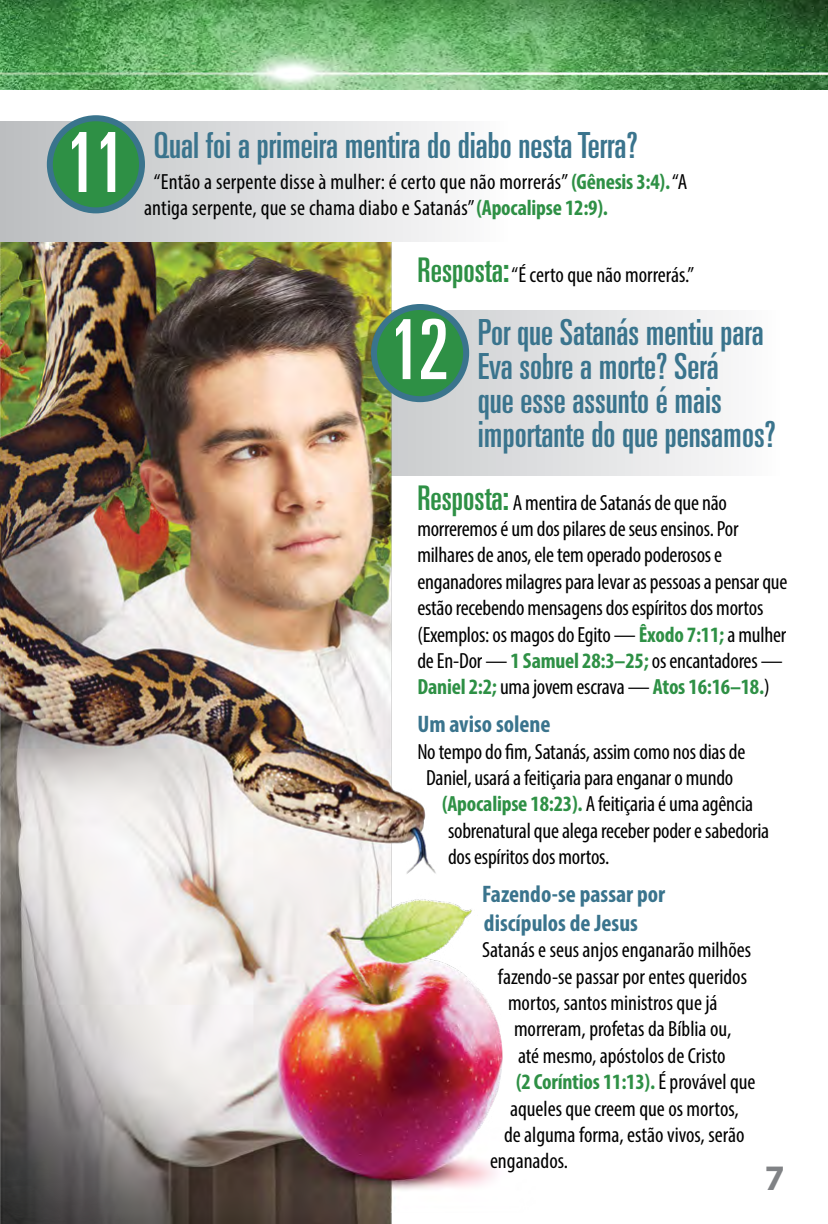
<style>
.page{position:relative;width:828px;height:1224px;background:#fff}
.page>*{position:absolute;margin:0;border:0;box-sizing:border-box;transform-origin:0 0}
.t1{font:ultra-condensed 83px "Univers";color:#fff}
.t2{font:ultra-condensed 36px/34px "Univers";color:#3a748d}
.t3{font:700 36px "Myriad Pro";color:#808285}
.t4{font:700 condensed 24px/28.8px "Myriad Pro";color:#3a748d}
.t5{font:condensed 22px/26.4px "Myriad Pro";letter-spacing:-.01em;color:#000}
.t6{font:condensed 22px/26.4px "Myriad Pro";letter-spacing:.01em;color:#000}
.t7{font:700 condensed 22px "Myriad Pro";letter-spacing:-.01em;color:#2e9045}
.s1{font-weight:700;color:#2e9045}
.s2{font-family:"Univers";font-stretch:ultra-condensed;font-size:34px;color:#2e9045}
.s3{font-weight:400;color:#000}
</style>
<div class="page">
<svg style="left:535px;top:310px;width:188px;height:165px"></svg>
<img style="left:0;top:242px;width:535px;height:982px">
<img style="left:0;top:542px;width:151px;height:682px">
<div style="left:374px;top:307px;width:92px;height:92px;background:#2e9045;border-radius:50%"></div>
<div style="left:371px;top:304px;width:98px;height:98px;border:6px solid #3a748d;border-radius:50%"></div>
<div style="left:0;top:121px;width:508px;height:121px;background:linear-gradient(to right,#b6babe,#fdfcfd)"></div>
<div style="left:50px;top:118px;width:92px;height:92px;background:#2e9045;border-radius:50%"></div>
<div style="left:47px;top:115px;width:98px;height:98px;border:6px solid #3a748d;border-radius:50%"></div>
<img style="left:0;top:0;width:828px;height:90px">
<h1 class="t1" style="left:65px;top:115px;width:61px">11</h1>
<h2 class="t2" style="left:154px;top:128px;width:485px">Qual foi a primeira mentira do diabo nesta Terra?</h2>
<p class="t6" style="left:144px;top:168px;width:545px;text-indent:10px">“Então a serpente disse à mulher: é certo que não morrerás” <span class="s1">(Gênesis 3:4).</span> “A antiga serpente, que se chama diabo e Satanás” <span class="s1">(Apocalipse 12:9).</span></p>
<p class="t5" style="left:418px;top:262px;width:278px"><span class="s2">Resposta:</span> “É certo que não morrerás.”</p>
<h1 class="t1" style="left:389px;top:302px;width:61px">12</h1>
<h2 class="t2" style="left:478px;top:315px;width:300px">Por que Satanás mentiu para<br>Eva sobre a morte? Será<br>que esse assunto é mais importante do que pensamos?</h2>
<p class="t5" style="left:417px;top:489px;width:372px"><span class="s2">Resposta:</span> A mentira de Satanás de que não morreremos é um dos pilares de seus ensinos. Por milhares de anos, ele tem operado poderosos e enganadores milagres para levar as pessoas a pensar que estão recebendo mensagens dos espíritos dos mortos (Exemplos: os magos do Egito — <span class="s1">Êxodo 7:11;</span> a mulher de En-Dor — <span class="s1">1 Samuel 28:3–25;</span> os encantadores — <span class="s1">Daniel 2:2;</span> uma jovem escrava — <span class="s1">Atos 16:16–18.</span>)</p>
<p class="t4" style="left:417px;top:709px;width:135px">Um aviso solene</p>
<p class="t5" style="left:417px;top:738px;width:329px">No tempo do fim, Satanás, assim como nos dias de</p>
<p class="t5" style="left:426px;top:764px;width:309px">Daniel, usará a feitiçaria para enganar o mundo</p>
<p class="t5" style="left:442px;top:791px;width:313px"><span class="s1">(Apocalipse 18:23).</span> A feitiçaria é uma agência</p>
<p class="t5" style="left:448px;top:817px;width:323px">sobrenatural que alega receber poder e sabedoria</p>
<p class="t5" style="left:448px;top:843px;width:163px">dos espíritos dos mortos.</p>
<p class="t4" style="left:482px;top:879px;width:185px">Fazendo-se passar por discípulos de Jesus</p>
<p class="t5" style="left:482px;top:936px;width:271px">Satanás e seus anjos enganarão milhões</p>
<p class="t5" style="left:498px;top:963px;width:251px">fazendo-se passar por entes queridos</p>
<p class="t5" style="left:508px;top:989px;width:211px">mortos, santos ministros que já</p>
<p class="t5" style="left:514px;top:1016px;width:219px">morreram, profetas da Bíblia ou,</p>
<p class="t5" style="left:518px;top:1042px;width:209px">até mesmo, apóstolos de Cristo</p>
<p class="t7" style="left:516px;top:1068px;width:241px">(2 Coríntios 11:13). <span class="s3">É provável que</span></p>
<p class="t5" style="left:510px;top:1095px;width:230px">aqueles que creem que os mortos,</p>
<p class="t5" style="left:504px;top:1121px;width:242px">de alguma forma, estão vivos, serão</p>
<p class="t5" style="left:490px;top:1148px;width:80px">enganados.</p>
<h2 class="t3" style="left:765px;top:1155px;width:21px">7</h2>
</div>
